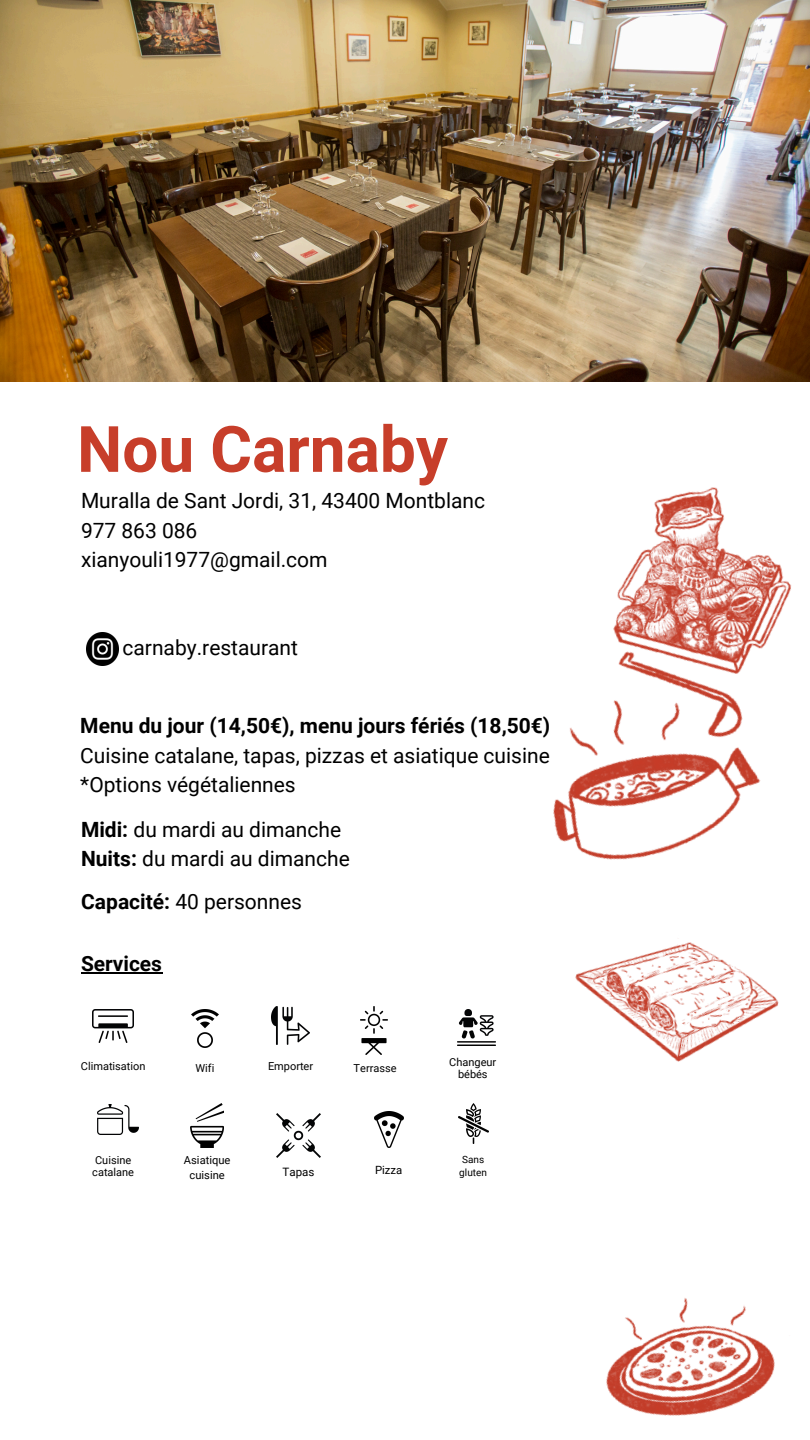
<style>
.page{position:relative;width:810px;height:1440px;background:#fff}
.page>*{position:absolute;margin:0;border:0;box-sizing:border-box;transform-origin:0 0}
.t1{font:700 64px "Roboto";color:#c73e2a}
.t2{font:21px/29.2px "Roboto";color:#000}
.t3{font:700 21px "Roboto";color:#000}
.t4{font:11.6px "Roboto";color:#000}
.t5{font:11.3px "Roboto";color:#000}
.t6{font:11.2px/15.3px "Roboto";color:#000;text-align:center}
.t7{font:11px/12px "Roboto";color:#000}
.t8{font:10px "Roboto";color:#000}
.s1{font-weight:700}
</style>
<div class="page">
<img style="left:0;top:0;width:810px;height:382px">
<img style="left:606px;top:1298px;width:169px;height:118px">
<img style="left:553px;top:720px;width:208px;height:140px">
<img style="left:192px;top:1010px;width:27px;height:37px">
<img style="left:271px;top:1007px;width:39px;height:37px">
<img style="left:93px;top:1010px;width:40px;height:33px">
<img style="left:613px;top:487px;width:179px;height:233px">
<img style="left:575px;top:942px;width:204px;height:120px">
<hr style="left:81px;top:972px;width:81px;height:2px;background:#000">
<img style="left:86px;top:633px;width:32px;height:32px">
<img style="left:361px;top:1007px;width:27px;height:47px">
<img style="left:98px;top:1105px;width:41px;height:30px">
<img style="left:191px;top:1104px;width:33px;height:44px">
<img style="left:458px;top:1010px;width:37px;height:36px">
<img style="left:277px;top:1114px;width:43px;height:43px">
<img style="left:374px;top:1111px;width:30px;height:36px">
<img style="left:458px;top:1104px;width:30px;height:39px">
<h3 class="t1" style="left:77px;top:413px;width:372px">Nou Carnaby</h3>
<p class="t2" style="left:81px;top:487px;width:406px">Muralla de Sant Jordi, 31, 43400 Montblanc<br>977 863 086<br>xianyouli1977@gmail.com</p>
<p class="t2" style="left:123px;top:633px;width:177px">carnaby.restaurant</p>
<h3 class="t2" style="left:80px;top:712px;width:471px;text-align:justify"><span class="s1">Menu du jour (14,50€), menu jours fériés (18,50€)<br></span>Cuisine catalane, tapas, pizzas et asiatique cuisine *Options végétaliennes</h3>
<h3 class="t2" style="left:81px;top:815px;width:270px"><span class="s1">Midi:</span> du mardi au dimanche<br><span class="s1">Nuits:</span> du mardi au dimanche</h3>
<h3 class="t2" style="left:81px;top:887px;width:222px"><span class="s1">Capacité:</span> 40 personnes</h3>
<h3 class="t3" style="left:81px;top:951px;width:83px">Services</h3>
<p class="t7" style="left:81px;top:1061px;width:66px">Climatisation</p>
<p class="t7" style="left:196px;top:1062px;width:20px">Wifi</p>
<h1 class="t7" style="left:268px;top:1061px;width:47px">Emporter</h1>
<p class="t7" style="left:354px;top:1062px;width:44px">Terrasse</p>
<h2 class="t7" style="left:92px;top:1154px;width:43px">Cuisine catalane</h2>
<p class="t6" style="left:184px;top:1152px;width:48px">Asiatique cuisine</p>
<p class="t4" style="left:283px;top:1165px;width:33px">Tapas</p>
<p class="t5" style="left:375px;top:1164px;width:29px">Pizza</p>
<h4 class="t7" style="left:449px;top:1056px;width:49px;text-align:center">Changeur bébés</h4>
<p class="t8" style="left:462px;top:1154px;width:24px">Sans</p>
<p class="t8" style="left:459px;top:1167px;width:29px">gluten</p>
</div>
